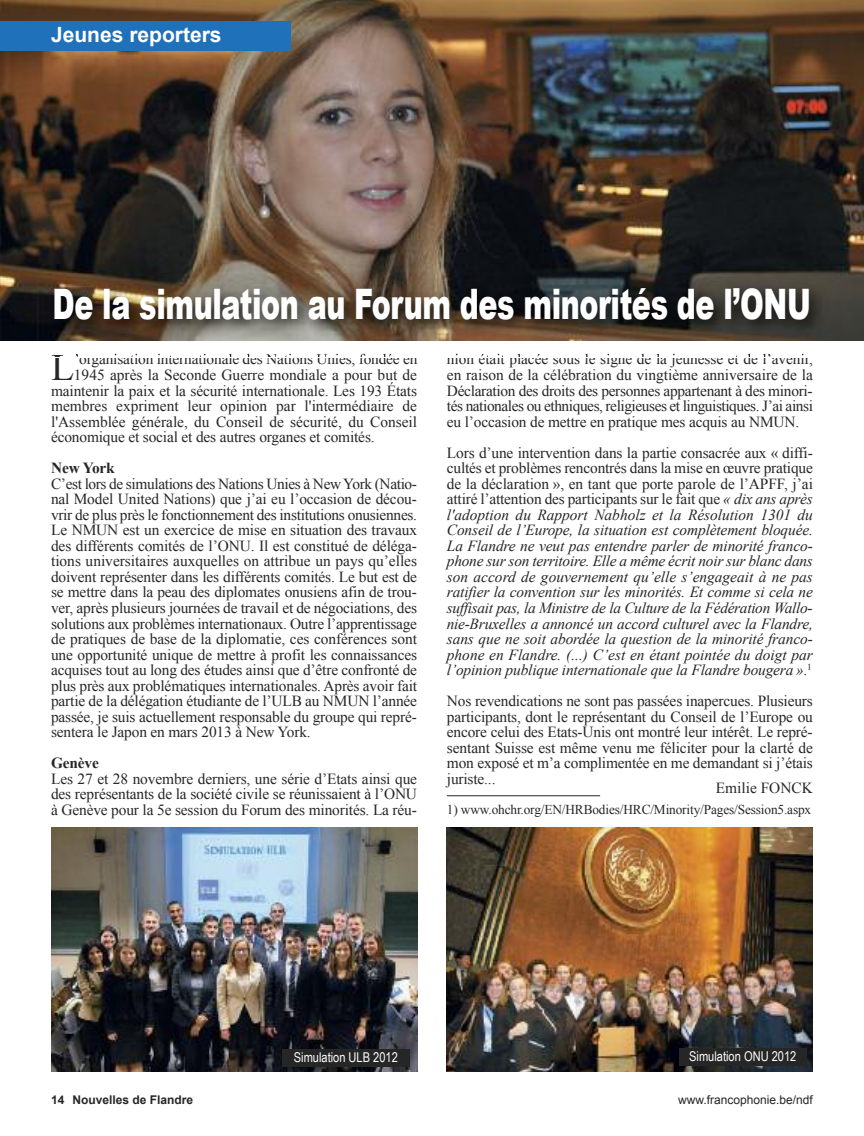
<style>
.page{position:relative;width:864px;height:1136px;background:#fff}
.page>*{position:absolute;margin:0;border:0;box-sizing:border-box;transform-origin:0 0}
.t1{font:900 42px "Arial";letter-spacing:-.015em;color:#fff;scale:.68 1}
.t2{font:37.65px "Times New Roman";color:#272627}
.t3{font:700 21px "Arial";color:#fff}
.t4{font:15.3px/15.6px "Times New Roman";letter-spacing:-.01em;color:#272627;text-align:justify}
.t5{font:italic 15.3px/15.6px "Times New Roman";letter-spacing:-.01em;color:#272627;text-align:justify}
.t6{font:700 15.3px "Times New Roman";letter-spacing:-.01em;color:#272627}
.t7{font:13.5px "Times New Roman";letter-spacing:-.01em;color:#272627}
.t8{font:13.5px "Arial Narrow";color:#fff}
.t9{font:12px "Arial";color:#272627}
.t10{font:700 12px "Arial";color:#272627}
.s1{font-style:normal}
</style>
<div class="page">
<img style="left:0;top:0;width:863px;height:340px">
<hr style="left:446px;top:795px;width:154px;height:1px;background:#272627">
<img style="left:51px;top:827px;width:366px;height:244px">
<img style="left:446px;top:827px;width:366px;height:244px">
<img style="left:37px;top:273px;width:801px;height:84px">
<img style="left:52px;top:354px;width:51px;height:2px">
<img style="left:453px;top:354px;width:40px;height:2px">
<div style="left:282px;top:1049px;width:127px;height:17px;background:#272627"></div>
<div style="left:678px;top:1048px;width:128px;height:17px;background:#272627"></div>
<div style="left:0;top:21px;width:291px;height:30px;background:#1f71b9"></div>
<h3 class="t3" style="left:51px;top:23px;width:172px">Jeunes reporters</h3>
<h1 class="t1" style="left:53px;top:272px;width:1115px">De la simulation au Forum des minorités de l’ONU</h1>
<h2 class="t2" style="left:51px;top:346px;width:25px">L</h2>
<p class="t4" style="left:74px;top:351px;width:344px">’organisation internationale des Nations Unies, fondée en</p>
<p class="t4" style="left:74px;top:367px;width:344px">1945 après la Seconde Guerre mondiale a pour but de</p>
<p class="t4" style="left:51px;top:382px;width:367px">maintenir la paix et la sécurité internationale. Les 193 États</p>
<p class="t4" style="left:51px;top:398px;width:367px">membres expriment leur opinion par l'intermédiaire de</p>
<p class="t4" style="left:51px;top:413px;width:367px">l'Assemblée générale, du Conseil de sécurité, du Conseil</p>
<p class="t4" style="left:51px;top:429px;width:325px">économique et social et des autres organes et comités.</p>
<p class="t6" style="left:51px;top:459px;width:65px">New York</p>
<p class="t4" style="left:51px;top:475px;width:367px">C’est lors de simulations des Nations Unies à New York (Natio&shy;nal Model United Nations) que j’ai eu l’occasion de décou&shy;vrir de plus près le fonctionnement des institutions onusiennes.<br>Le NMUN est un exercice de mise en situation des travaux des différents comités de l’ONU. Il est constitué de déléga&shy;tions universitaires auxquelles on attribue un pays qu’elles doivent représenter dans les différents comités. Le but est de se mettre dans la peau des diplomates onusiens afin de trou&shy;ver, après plusieurs journées de travail et de négociations, des solutions aux problèmes internationaux. Outre l’apprentissage de pratiques de base de la diplomatie, ces conférences sont une opportunité unique de mettre à profit les connaissances acquises tout au long des études ainsi que d’être confronté de plus près aux problématiques internationales. Après avoir fait partie de la délégation étudiante de l’ULB au NMUN l’année passée, je suis actuellement responsable du groupe qui repré&shy;sentera le Japon en mars 2013 à New York.</p>
<p class="t6" style="left:51px;top:754px;width:49px">Genève</p>
<p class="t4" style="left:51px;top:770px;width:367px">Les 27 et 28 novembre derniers, une série d’Etats ainsi que des représentants de la société civile se réunissaient à l’ONU à Genève pour la 5e session du Forum des minorités. La réu-</p>
<p class="t4" style="left:446px;top:351px;width:367px">nion était placée sous le signe de la jeunesse et de l’avenir, en raison de la célébration du vingtième anniversaire de la Déclaration des droits des personnes appartenant à des minori&shy;tés nationales ou ethniques, religieuses et linguistiques. J’ai ainsi eu l’occasion de mettre en pratique mes acquis au NMUN.</p>
<p class="t5" style="left:446px;top:444px;width:367px"><span class="s1">Lors d’une intervention dans la partie consacrée aux « diffi&shy;cultés et problèmes rencontrés dans la mise en œuvre pratique de la déclaration », en tant que porte parole de l’APFF, j’ai attiré l’attention des participants sur le fait que</span> « dix ans après l'adoption du Rapport Nabholz et la Résolution 1301 du Conseil de l’Europe, la situation est complètement bloquée.<br>La Flandre ne veut pas entendre parler de minorité franco&shy;phone sur son territoire. Elle a même écrit noir sur blanc dans son accord de gouvernement qu’elle s’engageait à ne pas ratifier la convention sur les minorités. Et comme si cela ne suffisait pas, la Ministre de la Culture de la Fédération Wallo&shy;nie-Bruxelles a annoncé un accord culturel avec la Flandre, sans que ne soit abordée la question de la minorité franco&shy;phone en Flandre. (...) C’est en étant pointée du doigt par l’opinion publique internationale que la Flandre bougera »<span class="s1">.</span><sup>1</sup></p>
<p class="t4" style="left:446px;top:693px;width:367px">Nos revendications ne sont pas passées inapercues. Plusieurs participants, dont le représentant du Conseil de l’Europe ou encore celui des Etats-Unis ont montré leur intérêt. Le repré&shy;sentant Suisse est même venu me féliciter pour la clarté de mon exposé et m’a complimentée en me demandant si j’étais juriste...</p>
<p class="t4" style="left:715px;top:779px;width:98px">Emilie FONCK</p>
<p class="t7" style="left:446px;top:801px;width:365px">1) www.ohchr.org/EN/HRBodies/HRC/Minority/Pages/Session5.aspx</p>
<p class="t8" style="left:294px;top:1048px;width:106px">Simulation ULB 2012</p>
<p class="t8" style="left:689px;top:1048px;width:109px">Simulation ONU 2012</p>
<p class="t10" style="left:51px;top:1092px;width:143px">14 Nouvelles de Flandre</p>
<p class="t9" style="left:677px;top:1092px;width:136px">www.francophonie.be/ndf</p>
</div>
